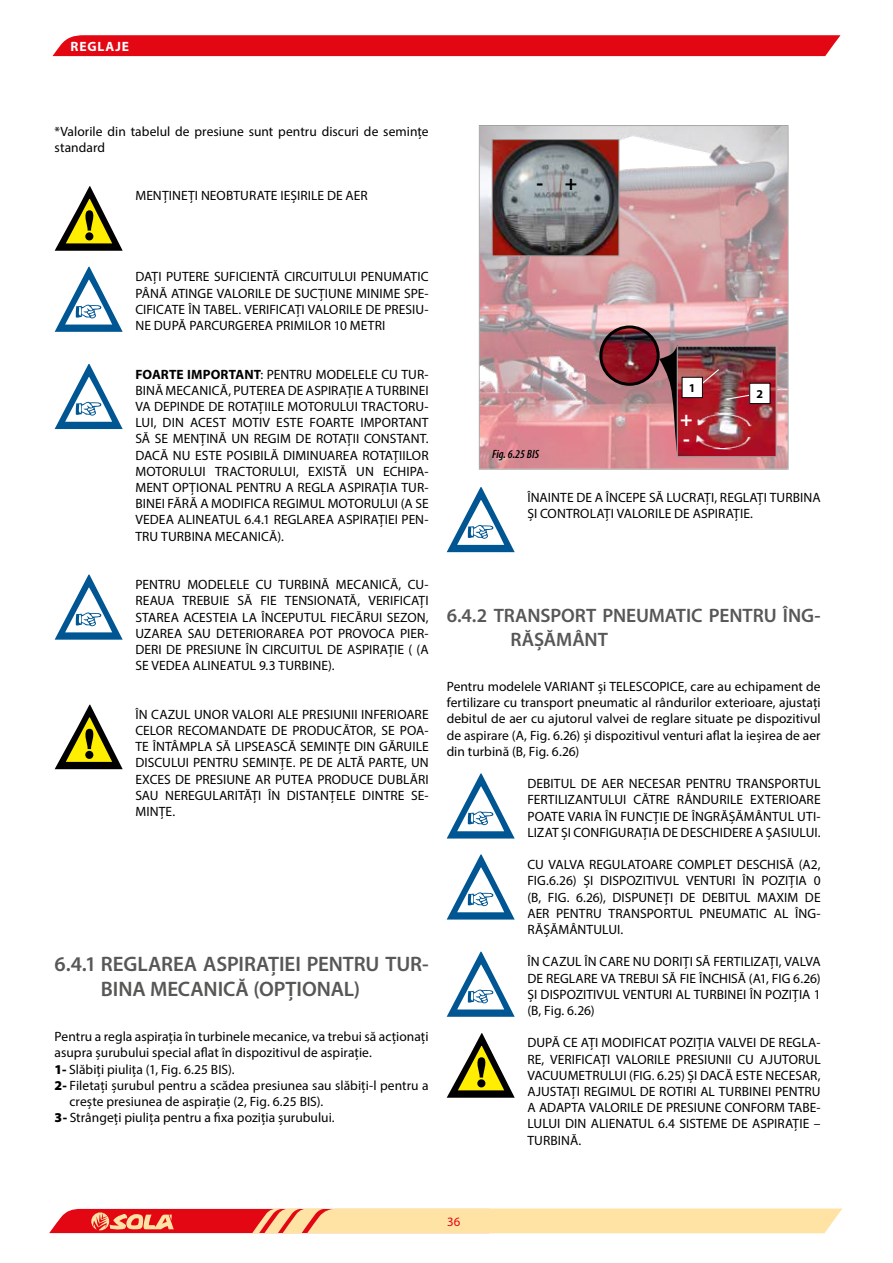
<style>
.page{position:relative;width:893px;height:1263px;background:#fff}
.page>*{position:absolute;margin:0;border:0;box-sizing:border-box;transform-origin:0 0}
.t1{font:600 21px/25.2px "Myriad Pro";letter-spacing:-.005em;color:#575756}
.t2{font:700 21px/20.2px "Myriad Pro";color:#fff}
.t3{font:700 21px "Myriad Pro";color:#000}
.t4{font:600 19.5px/23.4px "Myriad Pro";letter-spacing:-.005em;color:#575756}
.t5{font:13.5px/16.2px "Myriad Pro";letter-spacing:.005em;color:#000;text-align:justify}
.t6{font:700 13.5px "Myriad Pro";letter-spacing:.065em;color:#fff}
.t7{font:12.9px "Myriad Pro";color:#e30613}
.t8{font:italic 600 condensed 12px "Myriad Pro";color:#000}
.t9{font:700 12px "Myriad Pro";color:#000}
.s1{font-weight:700}
.s2{font-weight:900}
</style>
<div class="page">
<div style="left:52px;top:35px;width:788px;height:21px;background:#e30613"></div>
<svg style="left:49px;top:1208px;width:793px;height:25px;background:#f8b188"></svg>
<svg style="left:479px;top:126px;width:309px;height:343px;background:#cda2a6"></svg>
<div style="left:599px;top:325px;width:61px;height:61px;border:3px solid #000;border-radius:50%"></div>
<img style="left:659px;top:345px;width:117px;height:112px">
<div style="left:750px;top:383px;width:20px;height:21px;background:#fff"></div>
<div style="left:749px;top:383px;width:21px;height:21px;border:1px solid #000"></div>
<img style="left:492px;top:139px;width:127px;height:117px">
<svg style="left:55px;top:186px;width:68px;height:65px"></svg>
<div style="left:85px;top:232px;width:8px;height:8px;background:#000;border-radius:50%"></div>
<svg style="left:55px;top:267px;width:68px;height:65px"></svg>
<svg style="left:55px;top:364px;width:68px;height:65px"></svg>
<svg style="left:55px;top:575px;width:68px;height:65px"></svg>
<svg style="left:55px;top:705px;width:68px;height:64px"></svg>
<div style="left:85px;top:751px;width:8px;height:8px;background:#000;border-radius:50%"></div>
<svg style="left:447px;top:487px;width:68px;height:65px"></svg>
<svg style="left:447px;top:773px;width:68px;height:65px"></svg>
<svg style="left:447px;top:854px;width:68px;height:65px"></svg>
<svg style="left:447px;top:952px;width:68px;height:65px"></svg>
<svg style="left:447px;top:1033px;width:68px;height:65px"></svg>
<div style="left:477px;top:1079px;width:8px;height:8px;background:#000;border-radius:50%"></div>
<p class="t6" style="left:71px;top:38px;width:60px">REGLAJE</p>
<p class="t5" style="left:55px;top:123px;width:375px">*Valorile din tabelul de presiune sunt pentru discuri de semințe standard</p>
<p class="t5" style="left:135px;top:188px;width:234px">MENȚINEȚI NEOBTURATE IEȘIRILE DE AER</p>
<h1 class="t3" style="left:537px;top:169px;width:42px">- +</h1>
<p class="t5" style="left:135px;top:269px;width:295px">DAȚI PUTERE SUFICIENTĂ CIRCUITULUI PENUMATIC PÂNĂ ATINGE VALORILE DE SUCȚIUNE MINIME SPE-CIFICATE ÎN TABEL. VERIFICAȚI VALORILE DE PRESIU-NE DUPĂ PARCURGEREA PRIMILOR 10 METRI</p>
<p class="t5" style="left:135px;top:366px;width:295px"><span class="s1">FOARTE IMPORTANT</span>: PENTRU MODELELE CU TUR-BINĂ MECANICĂ, PUTEREA DE ASPIRAȚIE A TURBINEI VA DEPINDE DE ROTAȚIILE MOTORULUI TRACTORU-LUI, DIN ACEST MOTIV ESTE FOARTE IMPORTANT SĂ SE MENȚINĂ UN REGIM DE ROTAȚII CONSTANT.<br>DACĂ NU ESTE POSIBILĂ DIMINUAREA ROTAȚIILOR MOTORULUI TRACTORULUI, EXISTĂ UN ECHIPA-MENT OPȚIONAL PENTRU A REGLA ASPIRAȚIA TUR-BINEI FĂRĂ A MODIFICA REGIMUL MOTORULUI (A SE VEDEA ALINEATUL 6.4.1 REGLAREA ASPIRAȚIEI PEN-TRU TURBINA MECANICĂ).</p>
<p class="t5" style="left:135px;top:576px;width:295px">PENTRU MODELELE CU TURBINĂ MECANICĂ, CU-REAUA TREBUIE SĂ FIE TENSIONATĂ, VERIFICAȚI STAREA ACESTEIA LA ÎNCEPUTUL FIECĂRUI SEZON, UZAREA SAU DETERIORAREA POT PROVOCA PIER-DERI DE PRESIUNE ÎN CIRCUITUL DE ASPIRAȚIE ( (A SE VEDEA ALINEATUL 9.3 TURBINE).</p>
<p class="t5" style="left:135px;top:706px;width:295px">ÎN CAZUL UNOR VALORI ALE PRESIUNII INFERIOARE CELOR RECOMANDATE DE PRODUCĂTOR, SE POA-TE ÎNTÂMPLA SĂ LIPSEASCĂ SEMINȚE DIN GĂRUILE DISCULUI PENTRU SEMINȚE. PE DE ALTĂ PARTE, UN EXCES DE PRESIUNE AR PUTEA PRODUCE DUBLĂRI SAU NEREGULARITĂȚI ÎN DISTANȚELE DINTRE SE-MINȚE.</p>
<h1 class="t1" style="left:101px;top:951px;width:329px;text-indent:-46px">6.4.1 REGLAREA ASPIRAȚIEI PENTRU TUR-<br>BINA MECANICĂ (OPȚIONAL)</h1>
<p class="t5" style="left:55px;top:1028px;width:375px">Pentru a regla aspirația în turbinele mecanice, va trebui să acționați</p>
<p class="t5" style="left:55px;top:1044px;width:319px">asupra șurubului special aflat în dispozitivul de aspirație.</p>
<p class="t5" style="left:55px;top:1061px;width:181px"><span class="s2">1-</span> Slăbiți piulița (1, Fig. 6.25 BIS).</p>
<p class="t5" style="left:55px;top:1077px;width:376px"><span class="s2">2-</span> Filetați șurubul pentru a scădea presiunea sau slăbiți-l pentru a</p>
<p class="t5" style="left:70px;top:1093px;width:255px">crește presiunea de aspirație (2, Fig. 6.25 BIS).</p>
<p class="t5" style="left:55px;top:1109px;width:282px"><span class="s2">3-</span> Strângeți piulița pentru a fixa poziția șurubului.</p>
<p class="t8" style="left:492px;top:447px;width:48px">Fig. 6.25 BIS</p>
<p class="t9" style="left:689px;top:380px;width:8px">1</p>
<h1 class="t2" style="left:680px;top:408px;width:14px">+ -</h1>
<p class="t9" style="left:756px;top:386px;width:8px">2</p>
<p class="t5" style="left:527px;top:489px;width:295px">ÎNAINTE DE A ÎNCEPE SĂ LUCRAȚI, REGLAȚI TURBINA<br>ȘI CONTROLAȚI VALORILE DE ASPIRAȚIE.</p>
<h2 class="t4" style="left:510px;top:604px;width:312px;text-indent:-64px">6.4.2 TRANSPORT PNEUMATIC PENTRU ÎNG-<br>RĂȘĂMÂNT</h2>
<p class="t5" style="left:447px;top:678px;width:375px">Pentru modelele VARIANT și TELESCOPICE, care au echipament de fertilizare cu transport pneumatic al rândurilor exterioare, ajustați debitul de aer cu ajutorul valvei de reglare situate pe dispozitivul de aspirare (A, Fig. 6.26) și dispozitivul venturi aflat la ieșirea de aer din turbină (B, Fig. 6.26)</p>
<p class="t5" style="left:527px;top:775px;width:295px">DEBITUL DE AER NECESAR PENTRU TRANSPORTUL FERTILIZANTULUI CĂTRE RÂNDURILE EXTERIOARE POATE VARIA ÎN FUNCȚIE DE ÎNGRĂȘĂMÂNTUL UTI-LIZAT ȘI CONFIGURAȚIA DE DESCHIDERE A ȘASIULUI.</p>
<p class="t5" style="left:527px;top:856px;width:295px">CU VALVA REGULATOARE COMPLET DESCHISĂ (A2, FIG.6.26) ȘI DISPOZITIVUL VENTURI ÎN POZIȚIA 0 (B, FIG. 6.26), DISPUNEȚI DE DEBITUL MAXIM DE AER PENTRU TRANSPORTUL PNEUMATIC AL ÎNG-RĂȘĂMÂNTULUI.</p>
<p class="t5" style="left:527px;top:953px;width:295px">ÎN CAZUL ÎN CARE NU DORIȚI SĂ FERTILIZAȚI, VALVA DE REGLARE VA TREBUI SĂ FIE ÎNCHISĂ (A1, FIG 6.26)<br>ȘI DISPOZITIVUL VENTURI AL TURBINEI ÎN POZIȚIA 1 (B, Fig. 6.26)</p>
<p class="t5" style="left:527px;top:1034px;width:295px">DUPĂ CE AȚI MODIFICAT POZIȚIA VALVEI DE REGLA-RE, VERIFICAȚI VALORILE PRESIUNII CU AJUTORUL VACUUMETRULUI (FIG. 6.25) ȘI DACĂ ESTE NECESAR, AJUSTAȚI REGIMUL DE ROTIRI AL TURBINEI PENTRU A ADAPTA VALORILE DE PRESIUNE CONFORM TABE-LULUI DIN ALIENATUL 6.4 SISTEME DE ASPIRAȚIE – TURBINĂ.</p>
<p class="t7" style="left:447px;top:1213px;width:15px">36</p>
</div>
